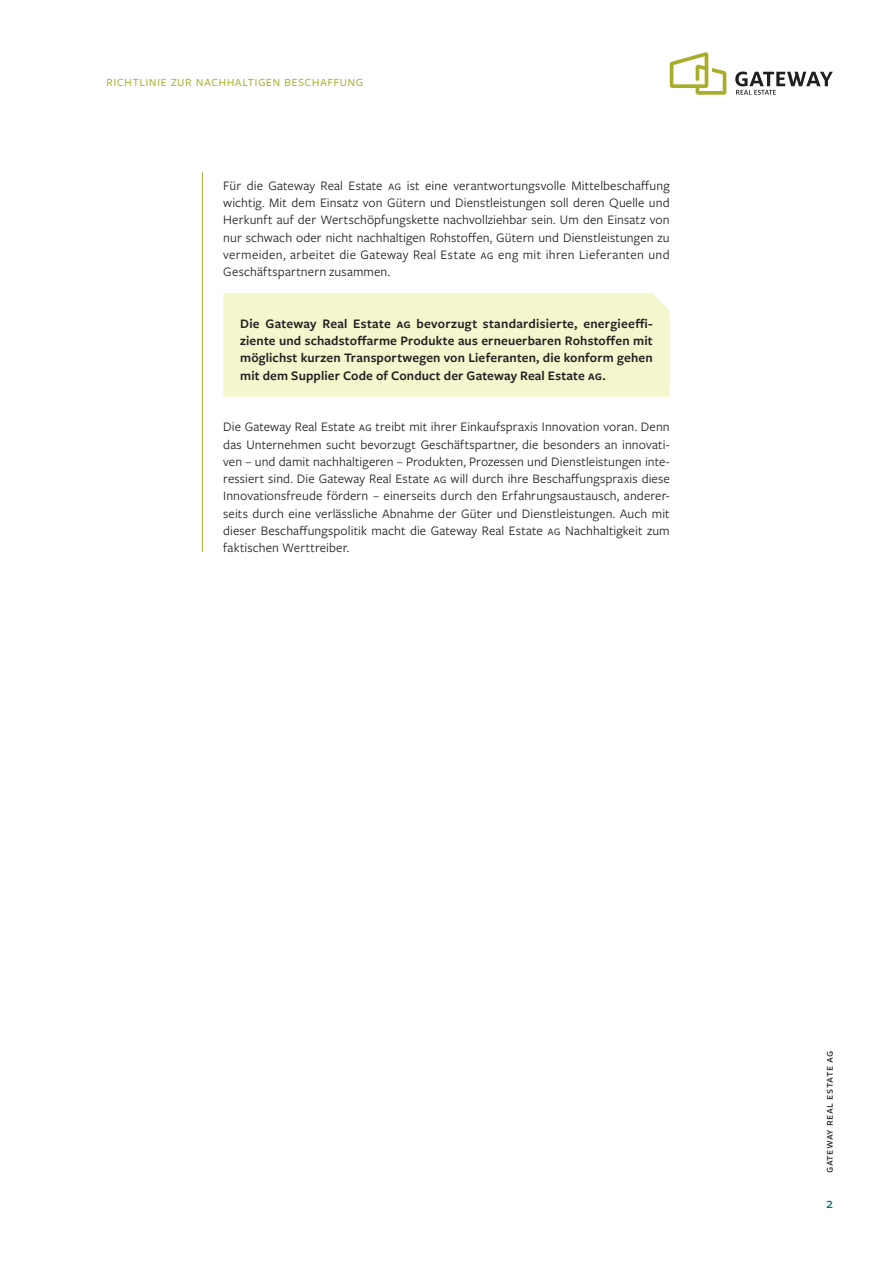
<style>
.page{position:relative;width:893px;height:1263px;background:#fff}
.page>*{position:absolute;margin:0;border:0;box-sizing:border-box;transform-origin:0 0}
.t1{font:15px "Freight Sans Pro";letter-spacing:.015em;color:#a8ad2a}
.t2{font:500 15px "Freight Sans Pro";color:#00746d}
.t3{font:13.5px/17.2px "Freight Sans Pro";letter-spacing:.01em;color:#231f20;text-align:justify}
.t4{font:600 13.5px/17.2px "Freight Sans Pro";letter-spacing:.01em;color:#231f20;text-align:justify}
.t5{font:500 12px "Freight Sans Pro";letter-spacing:.03em;color:#231f20}
</style>
<div class="page">
<svg style="left:670px;top:52px;width:56px;height:43px"></svg>
<svg style="left:735px;top:72px;width:98px;height:23px"></svg>
<div style="left:223px;top:293px;width:447px;height:104px;background:#f4f6ce"></div>
<hr style="left:202px;top:173px;width:1px;height:379px;background:#a8ad2a">
<p class="t1" style="left:106px;top:71px;width:259px">richtlinie zur nachhaltigen beschaffung</p>
<p class="t3" style="left:223px;top:176px;width:448px">Für die Gateway Real Estate ag ist eine verantwortungsvolle Mittelbeschaffung wichtig. Mit dem Einsatz von Gütern und Dienstleistungen soll deren Quelle und Herkunft auf der Wertschöpfungskette nachvollziehbar sein. Um den Einsatz von nur schwach oder nicht nachhaltigen Rohstoffen, Gütern und Dienstleistungen zu vermeiden, arbeitet die Gateway Real Estate ag eng mit ihren Lieferanten und Geschäftspartnern zusammen.</p>
<p class="t4" style="left:240px;top:314px;width:414px">Die Gateway Real Estate ag bevorzugt standardisierte, energieeffi&shy;ziente und schadstoffarme Produkte aus erneuerbaren Rohstoffen mit möglichst kurzen Transportwegen von Lieferanten, die konform gehen mit dem Supplier Code of Conduct der Gateway Real Estate ag.</p>
<p class="t3" style="left:223px;top:418px;width:448px">Die Gateway Real Estate ag treibt mit ihrer Einkaufspraxis Innovation voran. Denn das Unternehmen sucht bevorzugt Geschäftspartner, die besonders an innovati&shy;ven – und damit nachhaltigeren – Produkten, Prozessen und Dienstleistungen inte&shy;ressiert sind. Die Gateway Real Estate ag will durch ihre Beschaffungspraxis diese Innovationsfreude fördern – einerseits durch den Erfahrungsaustausch, anderer&shy;seits durch eine verlässliche Abnahme der Güter und Dienstleistungen. Auch mit dieser Beschaffungspolitik macht die Gateway Real Estate ag Nachhaltigkeit zum faktischen Werttreiber.</p>
<p class="t5" style="left:821px;top:1173px;width:124px;rotate:-90deg">gateway real estate ag</p>
<p class="t2" style="left:826px;top:1193px;width:8px">2</p>
</div>
